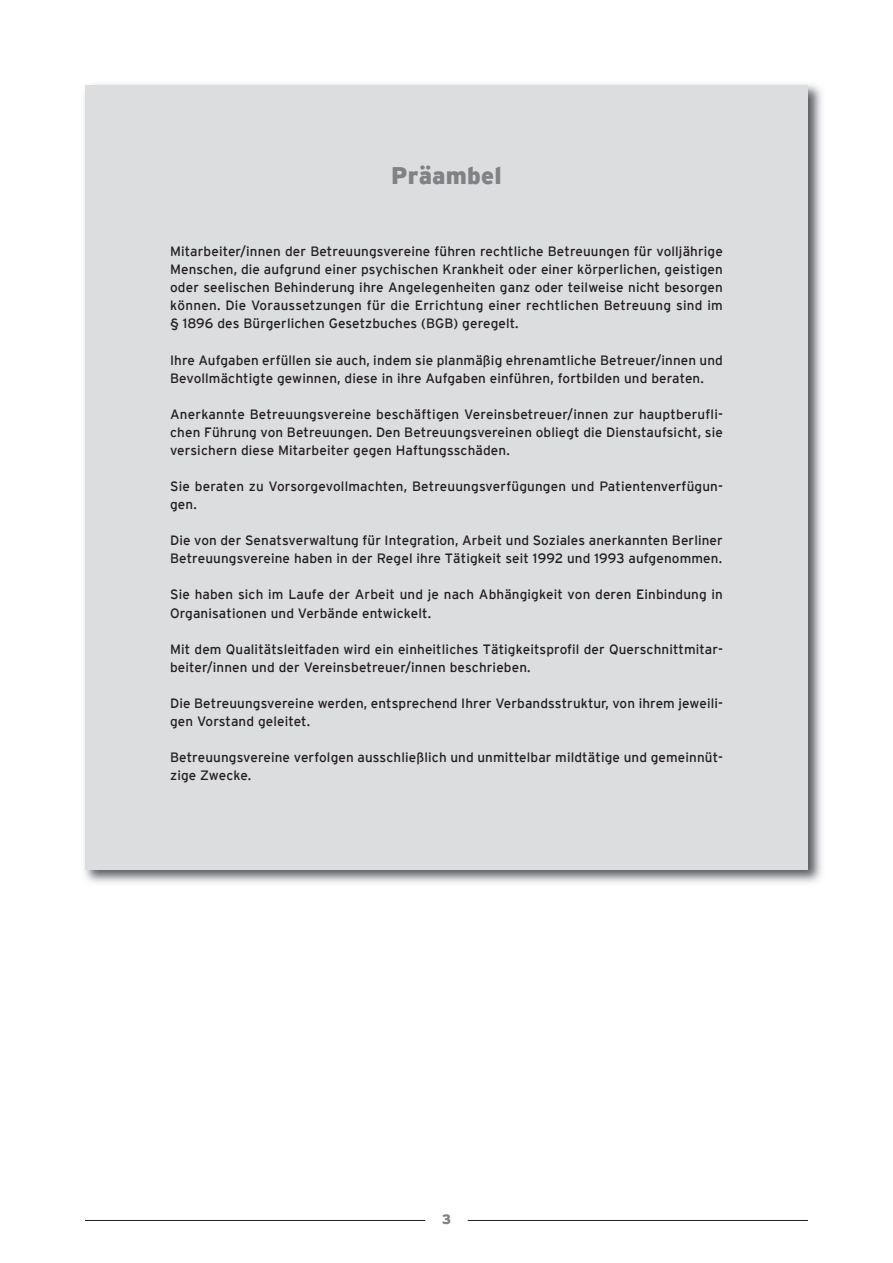
<style>
.page{position:relative;width:893px;height:1263px;background:#fff}
.page>*{position:absolute;margin:0;border:0;box-sizing:border-box;transform-origin:0 0}
.t1{font:900 24px "Interstate";letter-spacing:.01em;color:#808285}
.t2{font:13.5px/18px "Interstate";letter-spacing:.01em;color:#231f20}
.t3{font:900 13.5px "Interstate";color:#808285}
</style>
<div class="page">
<img style="left:84px;top:84px;width:738px;height:799px">
<div style="left:85px;top:85px;width:723px;height:785px;background:#dcdddf"></div>
<hr style="left:85px;top:1220px;width:340px;height:1px;background:#231f20">
<hr style="left:468px;top:1220px;width:340px;height:1px;background:#231f20">
<h1 class="t1" style="left:391px;top:162px;width:112px">Präambel</h1>
<p class="t2" style="left:170px;top:242px;width:554px;text-align:justify">Mitarbeiter/innen der Betreuungsvereine führen rechtliche Betreuungen für volljährige Menschen, die aufgrund einer psychischen Krankheit oder einer körperlichen, geistigen oder seelischen Behinderung ihre Angelegenheiten ganz oder teilweise nicht besorgen können. Die Voraussetzungen für die Errichtung einer rechtlichen Betreuung sind im § 1896 des Bürgerlichen Gesetzbuches (BGB) geregelt.</p>
<p class="t2" style="left:170px;top:351px;width:554px">Ihre Aufgaben erfüllen sie auch, indem sie planmäßig ehrenamtliche Betreuer/innen und<br>Bevollmächtigte gewinnen, diese in ihre Aufgaben einführen, fortbilden und beraten.</p>
<p class="t2" style="left:170px;top:405px;width:554px;text-align:justify">Anerkannte Betreuungsvereine beschäftigen Vereinsbetreuer/innen zur hauptberufli&shy;chen Führung von Betreuungen. Den Betreuungsvereinen obliegt die Dienstaufsicht, sie versichern diese Mitarbeiter gegen Haftungsschäden.</p>
<p class="t2" style="left:170px;top:477px;width:554px">Sie beraten zu Vorsorgevollmachten, Betreuungsverfügungen und Patientenverfügun&shy;gen.</p>
<p class="t2" style="left:170px;top:531px;width:554px">Die von der Senatsverwaltung für Integration, Arbeit und Soziales anerkannten Berliner<br>Betreuungsvereine haben in der Regel ihre Tätigkeit seit 1992 und 1993 aufgenommen.</p>
<p class="t2" style="left:170px;top:586px;width:554px">Sie haben sich im Laufe der Arbeit und je nach Abhängigkeit von deren Einbindung in<br>Organisationen und Verbände entwickelt.</p>
<p class="t2" style="left:170px;top:640px;width:554px">Mit dem Qualitätsleitfaden wird ein einheitliches Tätigkeitsprofil der Querschnittmitar&shy;beiter/innen und der Vereinsbetreuer/innen beschrieben.</p>
<p class="t2" style="left:170px;top:694px;width:554px">Die Betreuungsvereine werden, entsprechend Ihrer Verbandsstruktur, von ihrem jeweili&shy;gen Vorstand geleitet.</p>
<p class="t2" style="left:170px;top:748px;width:554px">Betreuungsvereine verfolgen ausschließlich und unmittelbar mildtätige und gemeinnüt&shy;zige Zwecke.</p>
<p class="t3" style="left:442px;top:1212px;width:11px">3</p>
</div>
